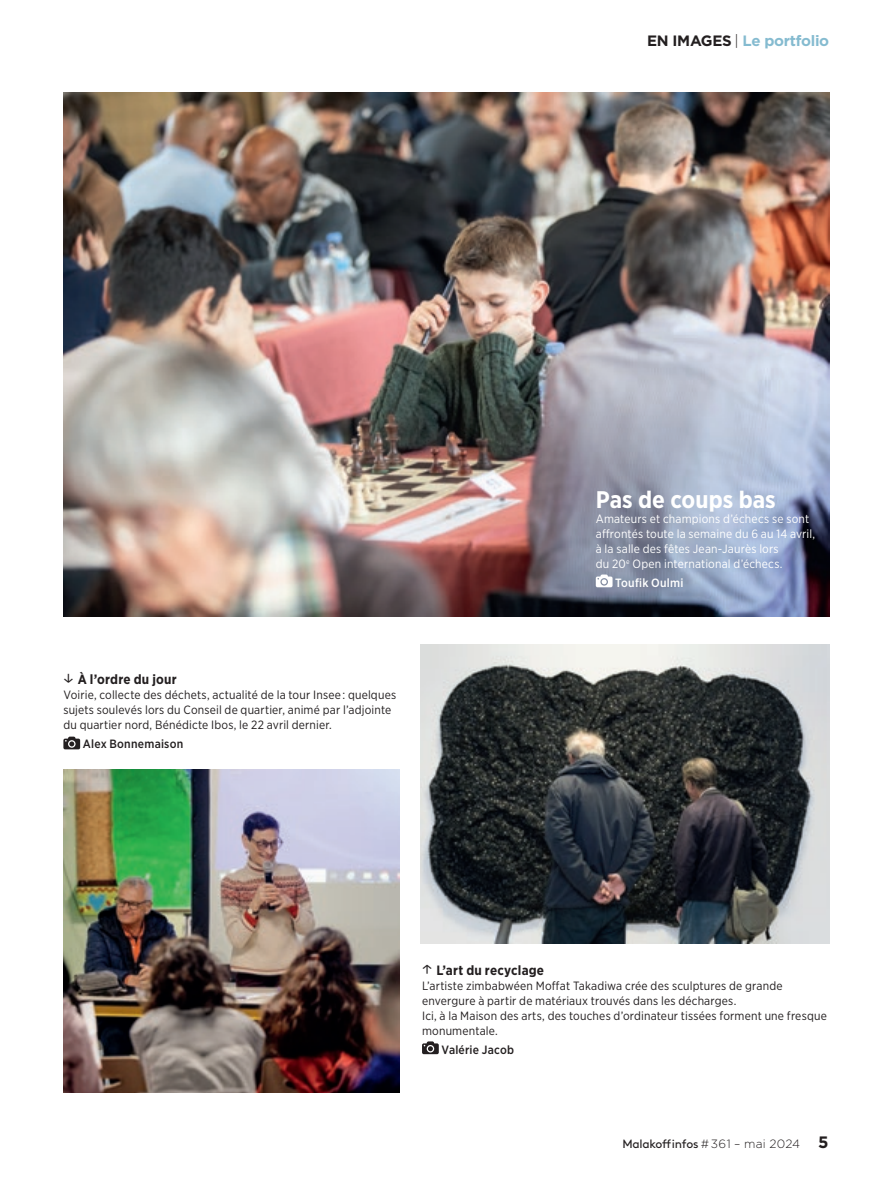
<style>
.page{position:relative;width:893px;height:1178px;background:#fff}
.page>*{position:absolute;margin:0;border:0;box-sizing:border-box;transform-origin:0 0}
.TITRE_PETIT_EN_IMAGES{font:700 24px "Gotham Narrow";color:#fff}
.t1{font:700 15px "Gotham";letter-spacing:-.02em;color:#85bbd0}
.TITRE_PETIT_EN_IMAGES-2{font:700 13.5px "Gotham Narrow";letter-spacing:.015em;color:#231f20}
.TEXTE-EN_IMAGES{font:12px/15px "Gotham Narrow";letter-spacing:.015em;color:#231f20}
.TEXTE-EN_IMAGES-2{font:12px/15px "Gotham Narrow";letter-spacing:.015em;color:#fff}
.t2{font:12px "Brown Pro Regular Alt";letter-spacing:-.025em;color:#231f20}
.TITRE_PETIT_EN_IMAGES-3{font:500 12px "Gotham Narrow";letter-spacing:.02em;color:#231f20}
.TEXTE-EN_IMAGES-3{font:500 12px "Gotham Narrow";letter-spacing:.015em;color:#231f20}
.TEXTE-EN_IMAGES-4{font:500 12px "Gotham Narrow";letter-spacing:.02em;color:#fff}
.s1{color:#231f20}
.s2{font-weight:300;color:#231f20}
.s3{font-family:"Lettera";font-size:21px}
.s4{font-family:"Gotham";font-weight:300}
.s5{font-family:"Gotham";font-weight:700;font-size:16.5px}
</style>
<div class="page">
<img style="left:64px;top:92px;width:765px;height:525px">
<img style="left:64px;top:770px;width:336px;height:323px">
<img style="left:421px;top:644px;width:408px;height:300px">
<svg style="left:422px;top:1041px;width:17px;height:13px"></svg>
<svg style="left:63px;top:736px;width:17px;height:13px"></svg>
<svg style="left:596px;top:574px;width:16px;height:13px"></svg>
<p class="t1" style="left:647px;top:31px;width:184px"><span class="s1">EN IMAGES</span> <span class="s2">|</span> Le portfolio</p>
<p class="TITRE_PETIT_EN_IMAGES-2" style="left:62px;top:670px;width:116px"><span class="s3">↓</span> À l’ordre du jour</p>
<p class="TEXTE-EN_IMAGES" style="left:63px;top:687px;width:334px">Voirie, collecte des déchets, actualité de la tour Insee : quelques sujets soulevés lors du Conseil de quartier, animé par l’adjointe du quartier nord, Bénédicte Ibos, le 22 avril dernier.</p>
<p class="TITRE_PETIT_EN_IMAGES-3" style="left:83px;top:736px;width:102px">Alex Bonnemaison</p>
<p class="TITRE_PETIT_EN_IMAGES" style="left:596px;top:484px;width:181px">Pas de coups bas</p>
<p class="TEXTE-EN_IMAGES-2" style="left:596px;top:511px;width:221px">Amateurs et champions d’échecs se sont affrontés toute la semaine du 6 au 14 avril, à la salle des fêtes Jean-Jaurès lors<br>du 20<sup>e</sup> Open international d’échecs.</p>
<p class="TEXTE-EN_IMAGES-4" style="left:615px;top:575px;width:70px">Toufik Oulmi</p>
<p class="TITRE_PETIT_EN_IMAGES-2" style="left:420px;top:961px;width:125px"><span class="s3">↑</span> L’art du recyclage</p>
<p class="TEXTE-EN_IMAGES" style="left:422px;top:978px;width:406px">L’artiste zimbabwéen Moffat Takadiwa crée des sculptures de grande envergure à partir de matériaux trouvés dans les décharges.<br>Ici, à la Maison des arts, des touches d’ordinateur tissées forment une fresque monumentale.</p>
<p class="TEXTE-EN_IMAGES-3" style="left:441px;top:1042px;width:74px">Valérie Jacob</p>
<p class="t2" style="left:622px;top:1135px;width:207px">Malakoffinfos <span class="s4"># 361 – mai 2024</span> <span class="s5">5</span></p>
</div>
